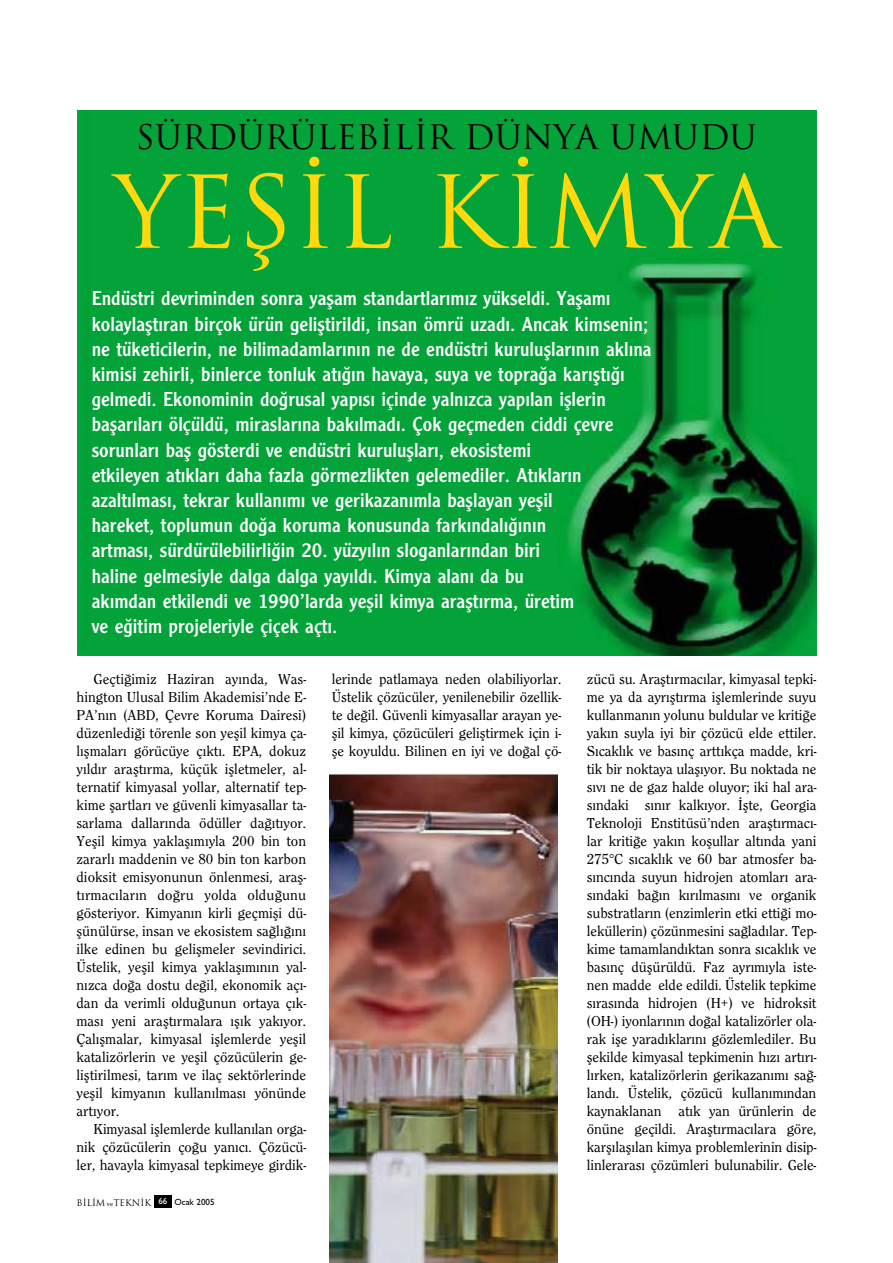
<style>
.page{position:relative;width:893px;height:1263px;background:#fff}
.page>*{position:absolute;margin:0;border:0;box-sizing:border-box;transform-origin:0 0}
.t1{font:97.5px "Trajan";color:#ffd90e}
.t2{font:33px "Trajan";color:#000}
.t3{font:21px/25.2px "Clearface Gothic";color:#fff}
.t4{font:500 15px/18px "Clearface";letter-spacing:-.005em;color:#000;text-align:justify}
.t5{font:9px "Trajan";color:#000}
.s1{font-family:"Bookman Old Style";font-size:6px}
.s2{font-family:"Gill Sans";font-weight:500}
</style>
<div class="page">
<div style="left:154px;top:1195px;width:17px;height:13px;background:#000"></div>
<img style="left:78px;top:111px;width:738px;height:544px">
<img style="left:329px;top:773px;width:229px;height:489px">
<h2 class="t2" style="left:136px;top:118px;width:622px">SÜRDÜRÜLEBILIR DÜNYA UMUDU</h2>
<h1 class="t1" style="left:114px;top:157px;width:666px">YEFLIL KIMYA</h1>
<p class="t3" style="left:92px;top:286px;width:561px">Endüstri devriminden sonra yaflam standartlar›m›z yükseldi. Yaflam› kolaylaflt›ran birçok ürün gelifltirildi, insan ömrü uzad›. Ancak kimsenin; ne tüketicilerin, ne bilimadamlar›n›n ne de endüstri kurulufllar›n›n akl›na kimisi zehirli, binlerce tonluk at›¤›n havaya, suya ve topra¤a kar›flt›¤› gelmedi. Ekonominin do¤rusal yap›s› içinde yaln›zca yap›lan ifllerin baflar›lar› ölçüldü, miraslar›na bak›lmad›. Çok geçmeden ciddi çevre sorunlar› bafl gösterdi ve endüstri kurulufllar›, ekosistemi<br>etkileyen at›klar› daha fazla görmezlikten gelemediler. At›klar›n azalt›lmas›, tekrar kullan›m› ve gerikazan›mla bafllayan yeflil<br>hareket, toplumun do¤a koruma konusunda fark›ndal›¤›n›n<br>artmas›, sürdürülebilirli¤in 20. yüzy›l›n sloganlar›ndan biri<br>haline gelmesiyle dalga dalga yay›ld›. Kimya alan› da bu<br>ak›mdan etkilendi ve 1990’larda yeflil kimya araflt›rma, üretim<br>ve e¤itim projeleriyle çiçek açt›.</p>
<p class="t4" style="left:77px;top:670px;width:231px;text-indent:17px">Geçti¤imiz Haziran ay›nda, Was&shy;hington Ulusal Bilim Akademisi’nde E-PA’n›n (ABD, Çevre Koruma Dairesi) düzenledi¤i törenle son yeflil kimya ça&shy;l›flmalar› görücüye ç›kt›. EPA, dokuz y›ld›r araflt›rma, küçük iflletmeler, al&shy;ternatif kimyasal yollar, alternatif tep&shy;kime flartlar› ve güvenli kimyasallar ta&shy;sarlama dallar›nda ödüller da¤›t›yor.<br>Yeflil kimya yaklafl›m›yla 200 bin ton zararl› maddenin ve 80 bin ton karbon dioksit emisyonunun önlenmesi, arafl&shy;t›rmac›lar›n do¤ru yolda oldu¤unu gösteriyor. Kimyan›n kirli geçmifli dü&shy;flünülürse, insan ve ekosistem sa¤l›¤›n› ilke edinen bu geliflmeler sevindirici.<br>Üstelik, yeflil kimya yaklafl›m›n›n yal&shy;n›zca do¤a dostu de¤il, ekonomik aç›- dan da verimli oldu¤unun ortaya ç›k&shy;mas› yeni araflt›rmalara ›fl›k yak›yor.<br>Çal›flmalar, kimyasal ifllemlerde yeflil katalizörlerin ve yeflil çözücülerin ge&shy;lifltirilmesi, tar›m ve ilaç sektörlerinde yeflil kimyan›n kullan›lmas› yönünde art›yor.</p>
<p class="t4" style="left:77px;top:1120px;width:231px;text-indent:17px">Kimyasal ifllemlerde kullan›lan orga&shy;nik çözücülerin ço¤u yan›c›. Çözücü&shy;ler, havayla kimyasal tepkimeye girdik-</p>
<p class="t5" style="left:77px;top:1197px;width:140px">B‹L‹M <span class="s1">ve</span>TEKN‹K <sup>66</sup> <span class="s2">Ocak 2005</span></p>
<p class="t4" style="left:332px;top:670px;width:231px">lerinde patlamaya neden olabiliyorlar.<br>Üstelik çözücüler, yenilenebilir özellik&shy;te de¤il. Güvenli kimyasallar arayan ye&shy;flil kimya, çözücüleri gelifltirmek için i&shy;fle koyuldu. Bilinen en iyi ve do¤al çö-</p>
<p class="t4" style="left:587px;top:670px;width:231px">zücü su. Araflt›rmac›lar, kimyasal tepki&shy;me ya da ayr›flt›rma ifllemlerinde suyu kullanman›n yolunu buldular ve kriti¤e yak›n suyla iyi bir çözücü elde ettiler.<br>S›cakl›k ve bas›nç artt›kça madde, kri&shy;tik bir noktaya ulafl›yor. Bu noktada ne s›v› ne de gaz halde oluyor; iki hal ara&shy;s›ndaki s›n›r kalk›yor. ‹flte, Georgia Teknoloji Enstitüsü’nden araflt›rmac›- lar kriti¤e yak›n koflullar alt›nda yani 275°C s›cakl›k ve 60 bar atmosfer ba&shy;s›nc›nda suyun hidrojen atomlar› ara&shy;s›ndaki ba¤›n k›r›lmas›n› ve organik substratlar›n (enzimlerin etki etti¤i mo&shy;leküllerin) çözünmesini sa¤lad›lar. Tep&shy;kime tamamland›ktan sonra s›cakl›k ve bas›nç düflürüldü. Faz ayr›m›yla iste&shy;nen madde elde edildi. Üstelik tepkime s›ras›nda hidrojen (H+) ve hidroksit (OH-) iyonlar›n›n do¤al katalizörler ola&shy;rak ifle yarad›klar›n› gözlemlediler. Bu flekilde kimyasal tepkimenin h›z› art›r›- l›rken, katalizörlerin gerikazan›m› sa¤- land›. Üstelik, çözücü kullan›m›ndan kaynaklanan at›k yan ürünlerin de önüne geçildi. Araflt›rmac›lara göre, karfl›lafl›lan kimya problemlerinin disip&shy;linleraras› çözümleri bulunabilir. Gele-</p>
</div>
